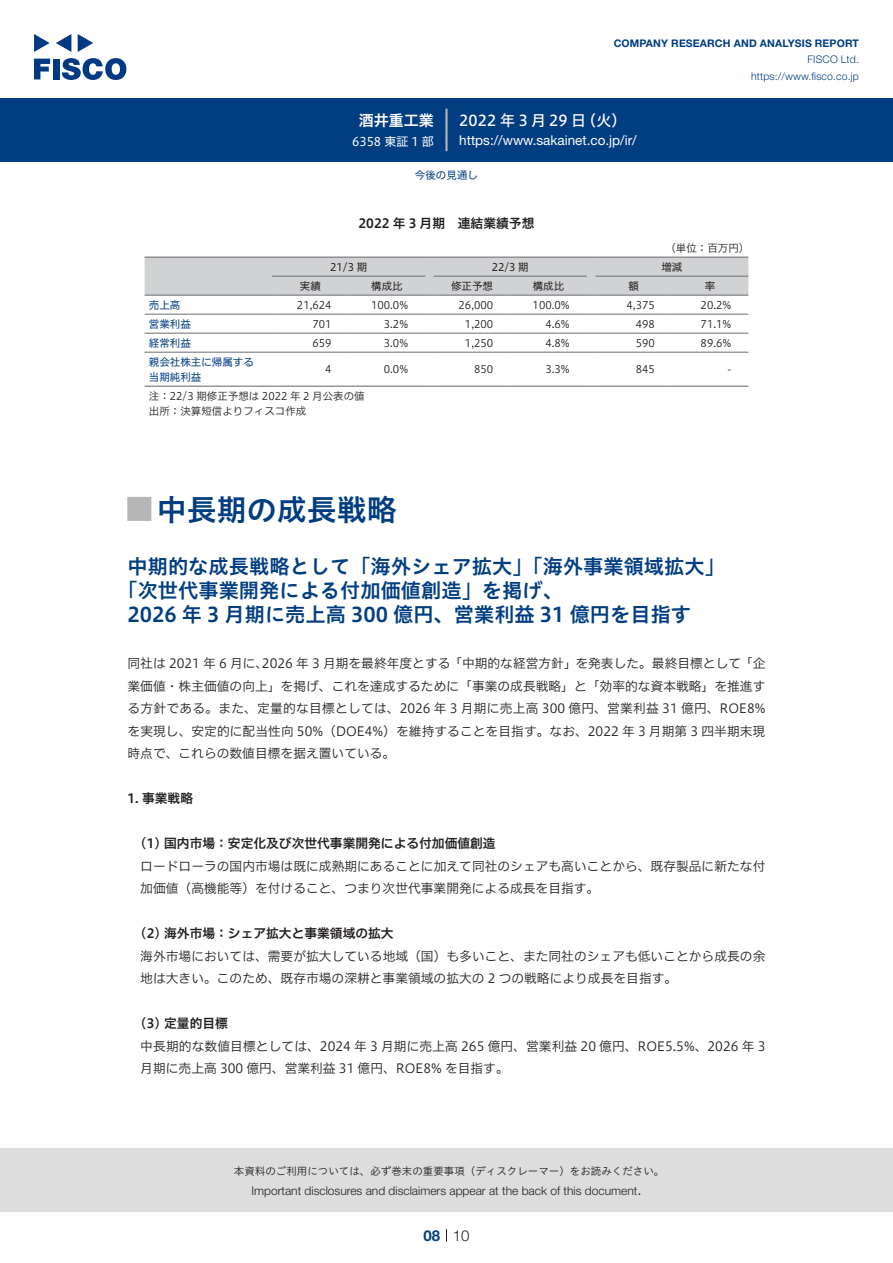
<style>
.page{position:relative;width:893px;height:1263px;background:#fff}
.page>*{position:absolute;margin:0;border:0;box-sizing:border-box;transform-origin:0 0}
.t1{font:30px "Hiragino UD Sans Std N W6";color:#003d81}
.t2{font:24px "Hiragino UD Sans Std W6";color:#b5b5b6}
.t3{font:20.25px "Hiragino UD Sans Std W6";color:#003d81}
.t4{font:15px "Hiragino UD Sans F Std N W5";letter-spacing:.01em;color:#fff}
.t5{font:15px "Hiragino UD Sans F Std N W6";color:#fff}
.t6{font:300 15px "Helvetica Neue LT Std";color:#231f20}
.t7{font:700 15px "Helvetica Neue LT Std";color:#003d81}
.t8{font:13.5px "Helvetica Neue LT Std";color:#fff}
.t9{font:12.75px/22.5px "Hiragino UD Sans F Std N W3";color:#231f20}
.t10{font:12.75px "Hiragino UD Sans F Std N W6";color:#231f20}
.t11{font:300 12px "Helvetica Neue LT Std";color:#231f20}
.t12{font:12px "Hiragino UD Sans F Std N W4";color:#fff}
.t13{font:10.5px/15px "Hiragino UD Sans F Std N W3";color:#231f20}
.t14{font:10.5px "Hiragino UD Sans Std W3";color:#231f20}
.t15{font:700 10.5px "Helvetica Neue LT Std";letter-spacing:.015em;color:#003d81}
.t16{font:300 10.5px/16.5px "Helvetica Neue LT Std";letter-spacing:.015em;color:#003d81;text-align:right}
.t17{font:10.5px/19px "Hiragino UD Sans F Std N W4";color:#003d81}
.t18{font:10.5px "Hiragino UD Sans F Std N W4";color:#231f20}
</style>
<div class="page">
<div style="left:0;top:1148px;width:893px;height:64px;background:#ddd"></div>
<svg style="left:34px;top:59px;width:16px;height:20px"></svg>
<div style="left:53px;top:59px;width:6px;height:20px;background:#003a83"></div>
<svg style="left:62px;top:58px;width:64px;height:22px"></svg>
<svg style="left:34px;top:34px;width:16px;height:18px"></svg>
<svg style="left:78px;top:34px;width:15px;height:18px"></svg>
<svg style="left:56px;top:34px;width:15px;height:18px"></svg>
<div style="left:0;top:98px;width:893px;height:64px;background:#003d81"></div>
<hr style="left:445px;top:109px;width:3px;height:42px;background:#b5b5b6">
<svg style="left:446px;top:1229px;width:1px;height:13px"></svg>
<hr style="left:145px;top:314px;width:127px;height:1px;background:#6c6d70">
<hr style="left:272px;top:314px;width:77px;height:1px;background:#6c6d70">
<hr style="left:349px;top:314px;width:76px;height:1px;background:#6c6d70">
<hr style="left:434px;top:314px;width:76px;height:1px;background:#6c6d70">
<hr style="left:510px;top:314px;width:77px;height:1px;background:#6c6d70">
<hr style="left:595px;top:314px;width:77px;height:1px;background:#6c6d70">
<hr style="left:672px;top:314px;width:76px;height:1px;background:#6c6d70">
<hr style="left:145px;top:333px;width:127px;height:1px;background:#6c6d70">
<hr style="left:272px;top:333px;width:77px;height:1px;background:#6c6d70">
<hr style="left:349px;top:333px;width:76px;height:1px;background:#6c6d70">
<hr style="left:434px;top:333px;width:76px;height:1px;background:#6c6d70">
<hr style="left:510px;top:333px;width:77px;height:1px;background:#6c6d70">
<hr style="left:595px;top:333px;width:77px;height:1px;background:#6c6d70">
<hr style="left:672px;top:333px;width:76px;height:1px;background:#6c6d70">
<hr style="left:145px;top:352px;width:127px;height:1px;background:#6c6d70">
<hr style="left:272px;top:352px;width:77px;height:1px;background:#6c6d70">
<hr style="left:349px;top:352px;width:76px;height:1px;background:#6c6d70">
<hr style="left:434px;top:352px;width:76px;height:1px;background:#6c6d70">
<hr style="left:510px;top:352px;width:77px;height:1px;background:#6c6d70">
<hr style="left:595px;top:352px;width:77px;height:1px;background:#6c6d70">
<hr style="left:672px;top:352px;width:76px;height:1px;background:#6c6d70">
<svg style="left:145px;top:257px;width:603px;height:39px;background:#cbccce"></svg>
<hr style="left:595px;top:257px;width:77px;height:1px;background:#6c6d70">
<hr style="left:672px;top:257px;width:76px;height:1px;background:#6c6d70">
<hr style="left:145px;top:386px;width:127px;height:1px;background:#6c6d70">
<hr style="left:272px;top:386px;width:77px;height:1px;background:#6c6d70">
<hr style="left:349px;top:386px;width:76px;height:1px;background:#6c6d70">
<hr style="left:434px;top:386px;width:76px;height:1px;background:#6c6d70">
<hr style="left:510px;top:386px;width:77px;height:1px;background:#6c6d70">
<hr style="left:595px;top:386px;width:77px;height:1px;background:#6c6d70">
<hr style="left:672px;top:386px;width:76px;height:1px;background:#6c6d70">
<p class="t5" style="left:359px;top:109px;width:77px">酒井重工業</p>
<p class="t12" style="left:352px;top:132px;width:83px">6358 東証 1 部</p>
<p class="t15" style="left:614px;top:37px;width:247px">COMPANY RESEARCH AND ANALYSIS REPORT</p>
<p class="t16" style="left:751px;top:51px;width:109px">FISCO Ltd. https://www.fisco.co j p.</p>
<p class="t4" style="left:581px;top:109px;width:47px">（火(</p>
<p class="t4" style="left:459px;top:109px;width:128px">2022 年 3月29 日</p>
<p class="t8" style="left:459px;top:132px;width:179px">https://www.sakainet. c o j p. /i r/</p>
<p class="t17" style="left:415px;top:165px;width:64px">今後の見通し</p>
<p class="t10" style="left:359px;top:214px;width:177px">2022 年 3 月期　連結業績予想</p>
<p class="t18" style="left:330px;top:259px;width:39px">21/3 期</p>
<p class="t18" style="left:492px;top:259px;width:39px">22/3 期</p>
<p class="t13" style="left:665px;top:240px;width:85px">（単位：百万円(</p>
<p class="t18" style="left:661px;top:259px;width:22px">増減</p>
<p class="t18" style="left:300px;top:278px;width:22px">実績</p>
<p class="t18" style="left:371px;top:278px;width:33px">構成比</p>
<p class="t18" style="left:451px;top:278px;width:43px">修正予想</p>
<p class="t18" style="left:533px;top:278px;width:33px">構成比</p>
<p class="t18" style="left:628px;top:278px;width:12px">額</p>
<p class="t18" style="left:705px;top:278px;width:12px">率</p>
<p class="t17" style="left:149px;top:295px;width:33px">売上高</p>
<p class="t13" style="left:297px;top:297px;width:36px">21,624</p>
<p class="t13" style="left:371px;top:297px;width:39px">100.0%</p>
<p class="t13" style="left:459px;top:297px;width:36px">26,000</p>
<p class="t13" style="left:533px;top:297px;width:39px">100.0%</p>
<p class="t13" style="left:626px;top:297px;width:30px">4,375</p>
<p class="t13" style="left:701px;top:297px;width:32px">20.2%</p>
<p class="t17" style="left:149px;top:314px;width:43px">営業利益</p>
<p class="t13" style="left:313px;top:316px;width:21px">701</p>
<p class="t13" style="left:384px;top:316px;width:26px">3.2%</p>
<p class="t13" style="left:465px;top:316px;width:30px">1,200</p>
<p class="t13" style="left:545px;top:316px;width:26px">4.6%</p>
<p class="t13" style="left:636px;top:316px;width:21px">498</p>
<p class="t13" style="left:701px;top:316px;width:32px">71.1%</p>
<p class="t17" style="left:149px;top:333px;width:106px">経常利益<br>親会社株主に帰属する</p>
<p class="t13" style="left:313px;top:335px;width:21px">659</p>
<p class="t13" style="left:325px;top:361px;width:8px">4</p>
<p class="t17" style="left:149px;top:367px;width:54px">当期純利益</p>
<p class="t13" style="left:149px;top:388px;width:217px">注：22/3 期修正予想は 2022 年 2 月公表の値出所：決算短信よりフィスコ作成</p>
<p class="t13" style="left:384px;top:335px;width:26px">3.0%</p>
<p class="t13" style="left:384px;top:361px;width:26px">0.0%</p>
<p class="t13" style="left:465px;top:335px;width:30px">1,250</p>
<p class="t13" style="left:474px;top:361px;width:21px">850</p>
<p class="t13" style="left:545px;top:335px;width:26px">4.8%</p>
<p class="t13" style="left:545px;top:361px;width:26px">3.3%</p>
<p class="t13" style="left:636px;top:335px;width:21px">590</p>
<p class="t13" style="left:636px;top:361px;width:21px">845</p>
<p class="t13" style="left:701px;top:335px;width:32px">89.6%</p>
<p class="t13" style="left:727px;top:361px;width:5px">-</p>
<h1 class="t1" style="left:157px;top:486px;width:241px">中長期の成長戦略</h1>
<h2 class="t2" style="left:128px;top:491px;width:25px">█</h2>
<h3 class="t3" style="left:128px;top:551px;width:599px">中期的な成長戦略として「海外シェア拡大」「海外事業領域拡大「</h3>
<h3 class="t3" style="left:117px;top:575px;width:447px">「次世代事業開発による付加価値創造」を掲げ、</h3>
<h3 class="t3" style="left:128px;top:599px;width:565px">2026 年 3 月期に売上高 300 億円、営業利益 31 億円を目指す</h3>
<p class="t9" style="left:262px;top:651px;width:505px">2026 年 3 月期を最終年度とする「中期的な経営方針」を発表した。最終目標として「企</p>
<p class="t9" style="left:128px;top:651px;width:639px">同社は 2021 年 6 月に、<br>業価値・株主価値の向上」を掲げ、これを達成するために「事業の成長戦略」と「効率的な資本戦略」を推進する方針である。また、定量的な目標としては、2026 年 3 月期に売上高 300 億円、営業利益 31 億円、ROE8%を実現し、安定的に配当性向 50%（DOE4%）を維持することを目指す。なお、2022 年 3 月期第 3 四半期末現時点で、これらの数値目標を据え置いている。</p>
<p class="t10" style="left:128px;top:789px;width:67px">1. 事業戦略</p>
<p class="t10" style="left:140px;top:834px;width:357px">1( ) 国内市場：安定化及び次世代事業開発による付加価値創造</p>
<p class="t9" style="left:140px;top:854px;width:627px">ロードローラの国内市場は既に成熟期にあることに加えて同社のシェアも高いことから、既存製品に新たな付加価値（高機能等）を付けること、つまり次世代事業開発による成長を目指す。</p>
<p class="t10" style="left:140px;top:924px;width:255px">2( ) 海外市場：シェア拡大と事業領域の拡大</p>
<p class="t9" style="left:140px;top:944px;width:627px">海外市場においては、需要が拡大している地域（国）も多いこと、また同社のシェアも低いことから成長の余地は大きい。このため、既存市場の深耕と事業領域の拡大の 2 つの戦略により成長を目指す。</p>
<p class="t10" style="left:140px;top:1014px;width:89px">3( ) 定量的目標</p>
<p class="t9" style="left:140px;top:1034px;width:627px">中長期的な数値目標としては、2024 年 3 月期に売上高 265 億円、営業利益 20 億円、ROE5.5%、2026 年 3月期に売上高 300 億円、営業利益 31 億円、ROE8% を目指す。</p>
<p class="t14" style="left:234px;top:1163px;width:432px">本資料のご利用については、必ず巻末の重要事項（ディスクレーマー）をお読みください。</p>
<p class="t6" style="left:637px;top:1180px;width:6px">.</p>
<p class="t11" style="left:251px;top:1183px;width:387px">Important disclosures and disclaimers appear at the back of this document</p>
<p class="t7" style="left:423px;top:1226px;width:18px">08</p>
<p class="t6" style="left:453px;top:1226px;width:18px">10</p>
</div>
